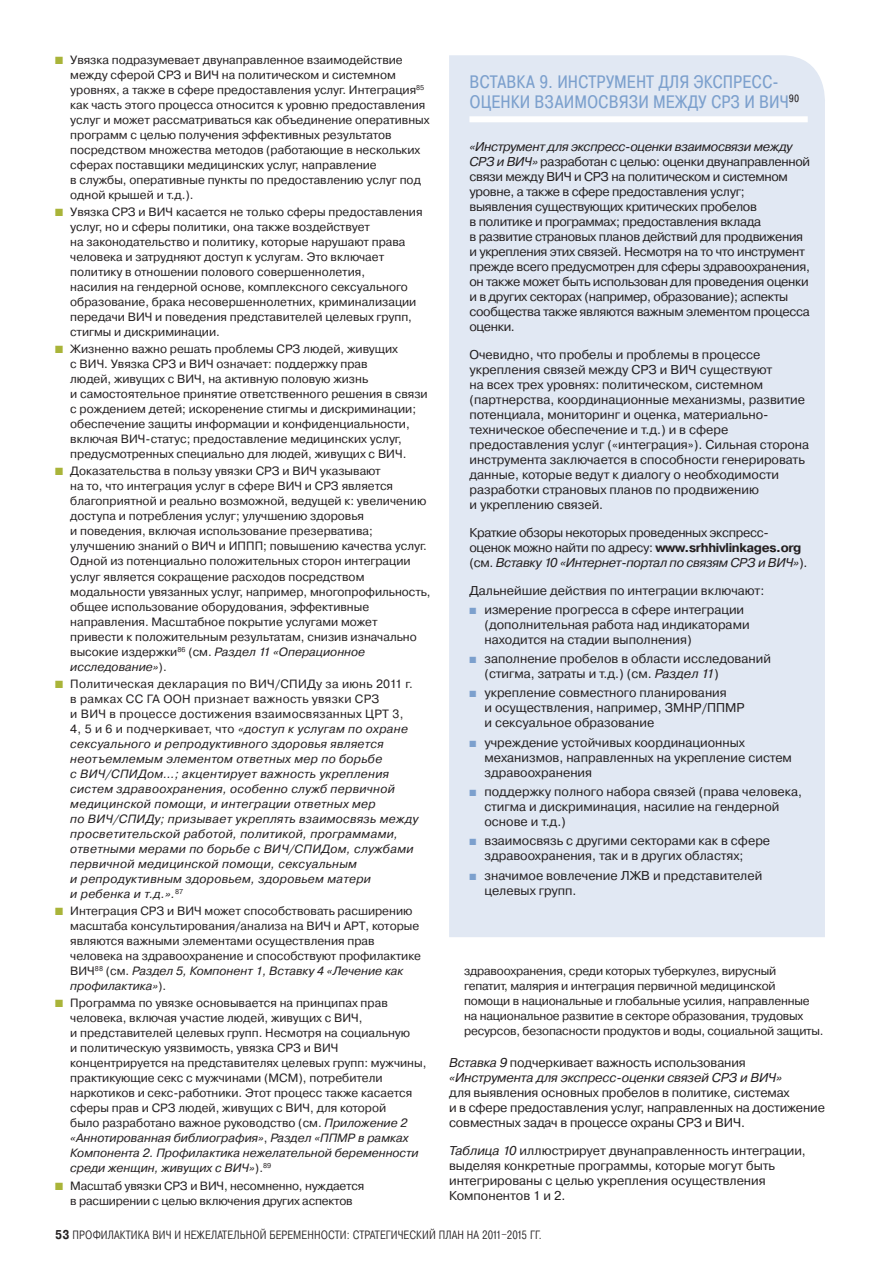
<style>
.page{position:relative;width:893px;height:1263px;background:#fff}
.page>*{position:absolute;margin:0;border:0;box-sizing:border-box;transform-origin:0 0}
.t1{font:18px/19.5px "Pragmatica Cond";color:#7ca0cd}
.t2{font:12.75px/15px "Pragmatica";color:#231f20}
.t3{font:12.75px/15px "Pragmatica";letter-spacing:-.025em;color:#231f20}
.t4{font:italic 12.75px/15px "Pragmatica";letter-spacing:-.01em;color:#231f20}
.t5{font:12px/15px "Pragmatica";color:#231f20}
.t6{font:italic 12px/15px "Pragmatica";letter-spacing:.025em;color:#231f20}
.t7{font:300 12px "Pragmatica Cond";letter-spacing:.01em;color:#231f20}
.t8{font:300 12px "Pragmatica Cond";letter-spacing:-.075em;color:#231f20}
.s1{color:#a9b439}
.s2{font-style:italic}
.s3{font-style:normal}
.s4{font-weight:700}
.s5{color:#7ca0cd}
.s6{font-weight:700;font-size:12.75px}
</style>
<div class="page">
<div style="left:449px;top:55px;width:376px;height:882px;background:#e1e8f3"></div>
<div style="left:469px;top:116px;width:339px;height:6px;background:#fff"></div>
<p class="t5" style="left:70px;top:52px;width:361px;text-indent:-15px"><span class="s1">■</span> Увязка подразумевает двунаправленное взаимодействие между сферой СРЗ и ВИЧ на политическом и системном уровнях, а также в сфере предоставления услуг. Интеграция<sup>85 </sup>как часть этого процесса относится к уровню предоставления услуг и может рассматриваться как объединение оперативных программ с целью получения эффективных результатов посредством множества методов (работающие в нескольких сферах поставщики медицинских услуг, направление<br>в службы, оперативные пункты по предоставлению услуг под одной крышей и т.д.).</p>
<p class="t5" style="left:70px;top:205px;width:354px;text-indent:-15px"><span class="s1">■</span> Увязка СРЗ и ВИЧ касается не только сферы предоставления услуг, но и сферы политики, она также воздействует<br>на законодательство и политику, которые нарушают права человека и затрудняют доступ к услугам. Это включает политику в отношении полового совершеннолетия,<br>насилия на гендерной основе, комплексного сексуального образование, брака несовершеннолетних, криминализации передачи ВИЧ и поведения представителей целевых групп, стигмы и дискриминации.</p>
<p class="t5" style="left:70px;top:342px;width:359px;text-indent:-15px"><span class="s1">■</span> Жизненно важно решать проблемы СРЗ людей, живущих<br>с ВИЧ. Увязка СРЗ и ВИЧ означает: поддержку прав<br>людей, живущих с ВИЧ, на активную половую жизнь<br>и самостоятельное принятие ответственного решения в связи с рождением детей; искоренение стигмы и дискриминации; обеспечение защиты информации и конфиденциальности, включая ВИЧ-статус; предоставление медицинских услуг, предусмотренных специально для людей, живущих с ВИЧ.</p>
<p class="t5" style="left:70px;top:464px;width:362px;text-indent:-15px"><span class="s1">■</span> Доказательства в пользу увязки СРЗ и ВИЧ указывают<br>на то, что интеграция услуг в сфере ВИЧ и СРЗ является благоприятной и реально возможной, ведущей к: увеличению доступа и потребления услуг; улучшению здоровья<br>и поведения, включая использование презерватива; улучшению знаний о ВИЧ и ИППП; повышению качества услуг.<br>Одной из потенциально положительных сторон интеграции услуг является сокращение расходов посредством модальности увязанных услуг, например, многопрофильность, общее использование оборудования, эффективные направления. Масштабное покрытие услугами может привести к положительным результатам, снизив изначально высокие издержки<sup>86</sup> (см. <span class="s2">Раздел 11 «Операционное исследование»</span>).</p>
<p class="t6" style="left:70px;top:676px;width:350px;text-indent:-15px"><span class="s1">■</span> <span class="s3">Политическая декларация по ВИЧ/СПИДу за июнь 2011 г. в рамках СС ГА ООН признает важность увязки СРЗ<br>и ВИЧ в процессе достижения взаимосвязанных ЦРТ 3,<br>4, 5 и 6 и подчеркивает, что</span> «доступ к услугам по охране сексуального и репродуктивного здоровья является неотъемлемым элементом ответных мер по борьбе<br>с ВИЧ/СПИДом…; акцентирует важность укрепления систем здравоохранения, особенно служб первичной медицинской помощи, и интеграции ответных мер<br>по ВИЧ/СПИДу; призывает укреплять взаимосвязь между просветительской работой, политикой, программами, ответными мерами по борьбе с ВИЧ/СПИДом, службами первичной медицинской помощи, сексуальным<br>и репродуктивным здоровьем, здоровьем матери<br>и ребенка и т.д.».<sup>87</sup></p>
<p class="t5" style="left:70px;top:904px;width:352px;text-indent:-15px"><span class="s1">■</span> Интеграция СРЗ и ВИЧ может способствовать расширению масштаба консультирования/анализа на ВИЧ и АРТ, которые являются важными элементами осуществления прав человека на здравоохранение и способствуют профилактике ВИЧ<sup>88</sup> (см. <span class="s2">Раздел 5, Компонент 1, Вставку 4 «Лечение как профилактика»</span>).</p>
<p class="t5" style="left:70px;top:996px;width:358px;text-indent:-15px"><span class="s1">■</span> Программа по увязке основывается на принципах прав человека, включая участие людей, живущих с ВИЧ,<br>и представителей целевых групп. Несмотря на социальную<br>и политическую уязвимость, увязка СРЗ и ВИЧ концентрируется на представителях целевых групп: мужчины, практикующие секс с мужчинами (МСМ), потребители наркотиков и секс-работники. Этот процесс также касается сферы прав и СРЗ людей, живущих с ВИЧ, для которой<br>было разработано важное руководство (см. <span class="s2">Приложение 2 «Аннотированная библиография»</span>, <span class="s2">Раздел «ППМР в рамках Компонента 2. Профилактика нежелательной беременности среди женщин, живущих с ВИЧ»</span>).<sup>89</sup></p>
<p class="t5" style="left:55px;top:1178px;width:310px;text-align:center"><span class="s1">■</span> Масштаб увязки СРЗ и ВИЧ, несомненно, нуждается в расширении с целью включения других аспектов</p>
<h1 class="t1" style="left:469px;top:72px;width:331px">ВСТАВКА 9. ИНСТРУМЕНТ ДЛЯ ЭКСПРЕСС-<br>ОЦЕНКИ ВЗАИМОСВЯЗИ МЕЖДУ СРЗ И ВИЧ<sup>90</sup></h1>
<p class="t3" style="left:469px;top:140px;width:342px"><span class="s2">«Инструмент для экспресс-оценки взаимосвязи между СРЗ и ВИЧ»</span> разработан с целью: оценки двунаправленной связи между ВИЧ и СРЗ на политическом и системном уровне, а также в сфере предоставления услуг; выявления существующих критических пробелов<br>в политике и программах; предоставления вклада<br>в развитие страновых планов действий для продвижения и укрепления этих связей. Несмотря на то что инструмент прежде всего предусмотрен для сферы здравоохранения, он также может быть использован для проведения оценки и в других секторах (например, образование); аспекты сообщества также являются важным элементом процесса оценки.</p>
<p class="t2" style="left:469px;top:347px;width:341px">Очевидно, что пробелы и проблемы в процессе укрепления связей между СРЗ и ВИЧ существуют<br>на всех трех уровнях: политическом, системном (партнерства, координационные механизмы, развитие потенциала, мониторинг и оценка, материально&shy;техническое обеспечение и т.д.) и в сфере предоставления услуг («интеграция»). Сильная сторона инструмента заключается в способности генерировать данные, которые ведут к диалогу о необходимости разработки страновых планов по продвижению<br>и укреплению связей.</p>
<p class="t3" style="left:469px;top:525px;width:339px">Краткие обзоры некоторых проведенных экспресс&shy;оценок можно найти по адресу: <span class="s4">www.srhhivlinkages.org </span>(см. <span class="s2">Вставку 10 «Интернет-портал по связям СРЗ и ВИЧ»</span>).</p>
<p class="t2" style="left:469px;top:583px;width:296px">Дальнейшие действия по интеграции включают:</p>
<p class="t2" style="left:484px;top:602px;width:267px;text-indent:-15px"><span class="s5">■</span> измерение прогресса в сфере интеграции (дополнительная работа над индикаторами находится на стадии выполнения)</p>
<p class="t2" style="left:484px;top:652px;width:288px;text-indent:-15px"><span class="s5">■</span> заполнение пробелов в области исследований (стигма, затраты и т.д.) (см. <span class="s2">Раздел 11</span>)</p>
<p class="t2" style="left:484px;top:686px;width:262px;text-indent:-15px"><span class="s5">■</span> укрепление совместного планирования<br>и осуществления, например, ЗМНР/ППМР и сексуальное образование</p>
<p class="t2" style="left:484px;top:735px;width:309px;text-indent:-15px"><span class="s5">■</span> учреждение устойчивых координационных механизмов, направленных на укрепление систем здравоохранения</p>
<p class="t2" style="left:484px;top:784px;width:319px;text-indent:-15px"><span class="s5">■</span> поддержку полного набора связей (права человека, стигма и дискриминация, насилие на гендерной основе и т.д.)</p>
<p class="t2" style="left:484px;top:834px;width:287px;text-indent:-15px"><span class="s5">■</span> взаимосвязь с другими секторами как в сфере здравоохранения, так и в других областях;</p>
<p class="t2" style="left:484px;top:868px;width:279px;text-indent:-15px"><span class="s5">■</span> значимое вовлечение ЛЖВ и представителей целевых групп.</p>
<p class="t5" style="left:464px;top:963px;width:361px">здравоохранения, среди которых туберкулез, вирусный<br>гепатит, малярия и интеграция первичной медицинской помощи в национальные и глобальные усилия, направленные на национальное развитие в секторе образования, трудовых ресурсов, безопасности продуктов и воды, социальной защиты.</p>
<p class="t4" style="left:449px;top:1055px;width:335px">Вставка 9 <span class="s3">подчеркивает важность использования </span>«Инструмента для экспресс-оценки связей СРЗ и ВИЧ»</p>
<p class="t2" style="left:449px;top:1085px;width:377px">для выявления основных пробелов в политике, системах<br>и в сфере предоставления услуг, направленных на достижение совместных задач в процессе охраны СРЗ и ВИЧ.</p>
<p class="t2" style="left:449px;top:1143px;width:358px"><span class="s2">Таблица 10</span> иллюстрирует двунаправленность интеграции, выделяя конкретные программы, которые могут быть интегрированы с целью укрепления осуществления Компонентов 1 и 2.</p>
<p class="t7" style="left:55px;top:1227px;width:32px"><span class="s6">53</span> Профилактика</p>
<p class="t7" style="left:152px;top:1227px;width:40px">ВИЧ и нежелательной</p>
<p class="t7" style="left:269px;top:1227px;width:8px">беременности</p>
<p class="t7" style="left:347px;top:1227px;width:13px">: стратегический</p>
<p class="t7" style="left:439px;top:1227px;width:7px">план</p>
<p class="t8" style="left:467px;top:1227px;width:76px">на 2011–2015 гг.</p>
</div>
